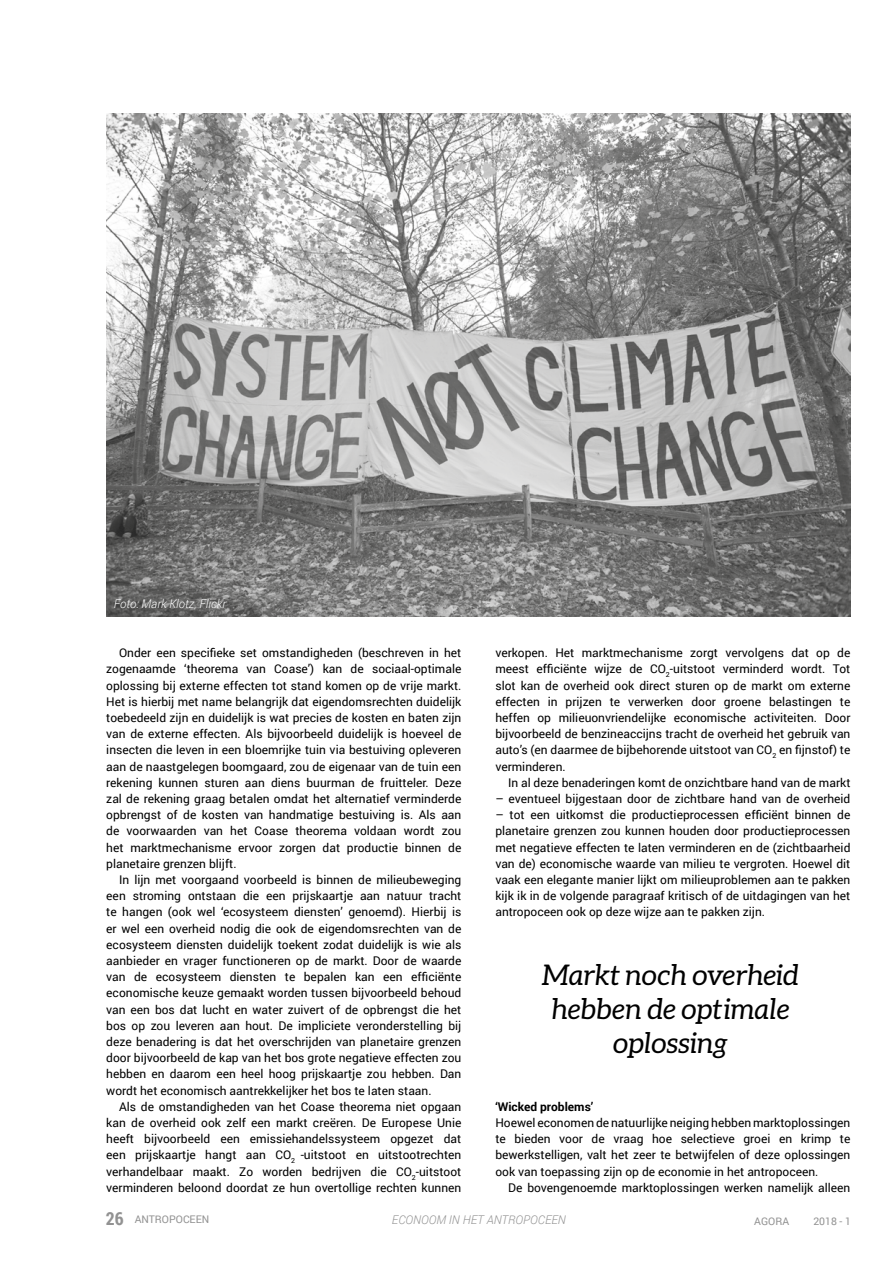
<style>
.page{position:relative;width:893px;height:1263px;background:#fff}
.page>*{position:absolute;margin:0;border:0;box-sizing:border-box;transform-origin:0 0}
.t1{font:italic 28.5px/34.2px "Aleo";color:#000;text-align:center}
.t2{font:12px/16.2px "Roboto";color:#000;text-align:justify}
.t3{font:italic 300 12px "Roboto";color:#929292}
.t4{font:italic 300 12px "Roboto";color:#fff}
.t5{font:700 12px "Roboto";color:#000}
.t6{font:10.5px "Roboto";color:#929292}
.s1{font-family:"Roboto Condensed";font-weight:700;font-size:18px}
</style>
<div class="page">
<img style="left:106px;top:114px;width:744px;height:503px">
<p class="t4" style="left:114px;top:595px;width:114px">Foto: Mark Klotz, Flickr</p>
<p class="t2" style="left:106px;top:644px;width:357px;text-indent:13px">Onder een specifieke set omstandigheden (beschreven in het zogenaamde ‘theorema van Coase’) kan de sociaal-optimale oplossing bij externe effecten tot stand komen op de vrije markt.<br>Het is hierbij met name belangrijk dat eigendomsrechten duidelijk toebedeeld zijn en duidelijk is wat precies de kosten en baten zijn van de externe effecten. Als bijvoorbeeld duidelijk is hoeveel de insecten die leven in een bloemrijke tuin via bestuiving opleveren aan de naastgelegen boomgaard, zou de eigenaar van de tuin een rekening kunnen sturen aan diens buurman de fruitteler. Deze zal de rekening graag betalen omdat het alternatief verminderde opbrengst of de kosten van handmatige bestuiving is. Als aan de voorwaarden van het Coase theorema voldaan wordt zou het marktmechanisme ervoor zorgen dat productie binnen de planetaire grenzen blijft.</p>
<p class="t2" style="left:106px;top:871px;width:357px;text-indent:13px">In lijn met voorgaand voorbeeld is binnen de milieubeweging een stroming ontstaan die een prijskaartje aan natuur tracht te hangen (ook wel ‘ecosysteem diensten’ genoemd). Hierbij is er wel een overheid nodig die ook de eigendomsrechten van de ecosysteem diensten duidelijk toekent zodat duidelijk is wie als aanbieder en vrager functioneren op de markt. Door de waarde van de ecosysteem diensten te bepalen kan een efficiënte economische keuze gemaakt worden tussen bijvoorbeeld behoud van een bos dat lucht en water zuivert of de opbrengst die het bos op zou leveren aan hout. De impliciete veronderstelling bij deze benadering is dat het overschrijden van planetaire grenzen door bijvoorbeeld de kap van het bos grote negatieve effecten zou hebben en daarom een heel hoog prijskaartje zou hebben. Dan wordt het economisch aantrekkelijker het bos te laten staan.</p>
<p class="t2" style="left:106px;top:1098px;width:357px;text-indent:13px">Als de omstandigheden van het Coase theorema niet opgaan kan de overheid ook zelf een markt creëren. De Europese Unie heeft bijvoorbeeld een emissiehandelssysteem opgezet dat een prijskaartje hangt aan CO<sub>2</sub> -uitstoot en uitstootrechten verhandelbaar maakt. Zo worden bedrijven die CO<sub>2</sub>-uitstoot verminderen beloond doordat ze hun overtollige rechten kunnen</p>
<p class="t6" style="left:106px;top:1212px;width:105px"><span class="s1">26</span> ANTROPOCEEN</p>
<p class="t3" style="left:392px;top:1212px;width:176px">ECONOOM IN HET ANTROPOCEEN</p>
<p class="t6" style="left:754px;top:1214px;width:36px">AGORA</p>
<p class="t6" style="left:813px;top:1214px;width:39px">2018 - 1</p>
<p class="t2" style="left:495px;top:644px;width:357px">verkopen. Het marktmechanisme zorgt vervolgens dat op de meest efficiënte wijze de CO<sub>2</sub>-uitstoot verminderd wordt. Tot slot kan de overheid ook direct sturen op de markt om externe effecten in prijzen te verwerken door groene belastingen te heffen op milieuonvriendelijke economische activiteiten. Door bijvoorbeeld de benzineaccijns tracht de overheid het gebruik van auto’s (en daarmee de bijbehorende uitstoot van CO<sub>2</sub> en fijnstof) te verminderen.</p>
<p class="t2" style="left:508px;top:774px;width:344px">In al deze benaderingen komt de onzichtbare hand van de markt</p>
<p class="t2" style="left:495px;top:790px;width:357px">– eventueel bijgestaan door de zichtbare hand van de overheid</p>
<p class="t2" style="left:495px;top:806px;width:357px">– tot een uitkomst die productieprocessen efficiënt binnen de planetaire grenzen zou kunnen houden door productieprocessen met negatieve effecten te laten verminderen en de (zichtbaarheid van de) economische waarde van milieu te vergroten. Hoewel dit vaak een elegante manier lijkt om milieuproblemen aan te pakken kijk ik in de volgende paragraaf kritisch of de uitdagingen van het antropoceen ook op deze wijze aan te pakken zijn.</p>
<h1 class="t1" style="left:542px;top:957px;width:258px">Markt noch overheid hebben de optimale oplossing</h1>
<p class="t5" style="left:495px;top:1098px;width:99px">‘Wicked problems’</p>
<p class="t2" style="left:495px;top:1114px;width:357px">Hoewel economen de natuurlijke neiging hebben marktoplossingen te bieden voor de vraag hoe selectieve groei en krimp te bewerkstelligen, valt het zeer te betwijfelen of deze oplossingen ook van toepassing zijn op de economie in het antropoceen.</p>
<p class="t2" style="left:508px;top:1179px;width:344px">De bovengenoemde marktoplossingen werken namelijk alleen</p>
</div>
